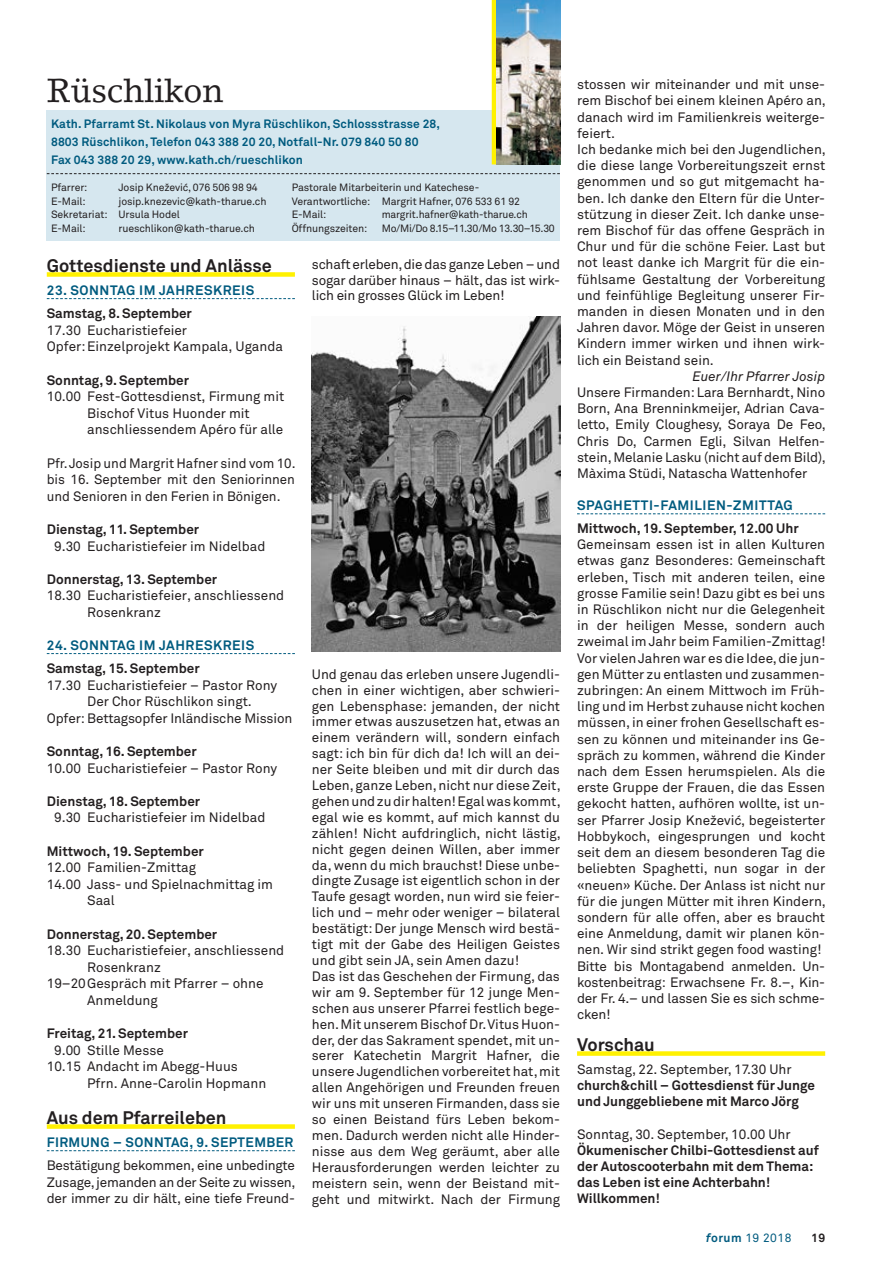
<style>
.page{position:relative;width:872px;height:1263px;background:#fff}
.page>*{position:absolute;margin:0;border:0;box-sizing:border-box;transform-origin:0 0}
.t1{font:33px "Lino Letter";letter-spacing:-.01em;color:#231f20}
.t2{font:700 18px "Akkurat Pro";color:#231f20}
.t3{font:13.5px/16.2px "Akkurat Pro";color:#231f20}
.t4{font:700 13.5px/16.2px "Akkurat Pro";color:#231f20}
.t5{font:700 13.5px "Akkurat Pro";letter-spacing:.04em;color:#005b7f}
.t6{font:italic 13.5px "Akkurat Pro";color:#231f20}
.t7{font:700 12px/18px "Akkurat Pro";letter-spacing:.01em;color:#005b7f}
.t8{font:12px "Akkurat Pro";letter-spacing:.04em;color:#005b7f}
.t9{font:700 12px "Akkurat Pro";color:#231f20}
.t10{font:10.5px/13.5px "Akkurat Pro";letter-spacing:-.01em;color:#231f20}
.t11{font:10.5px "Akkurat Pro";letter-spacing:-.03em;color:#231f20}
.s1{font-weight:700;font-style:italic}
.s2{font-weight:700}
</style>
<div class="page">
<div style="left:47px;top:111px;width:513px;height:130px;background:#d6e7ef"></div>
<hr style="left:492px;top:0;width:4px;height:164px;background:#fff101">
<svg style="left:47px;top:173px;width:513px;height:1px"></svg>
<img style="left:496px;top:0;width:64px;height:164px">
<div style="left:47px;top:272px;width:248px;height:5px;background:#fff101"></div>
<svg style="left:47px;top:298px;width:248px;height:1px"></svg>
<svg style="left:47px;top:653px;width:248px;height:1px"></svg>
<div style="left:47px;top:1124px;width:248px;height:5px;background:#fff101"></div>
<svg style="left:47px;top:1150px;width:248px;height:1px"></svg>
<svg style="left:577px;top:513px;width:248px;height:1px"></svg>
<div style="left:577px;top:1051px;width:248px;height:5px;background:#fff101"></div>
<img style="left:312px;top:317px;width:248px;height:335px">
<h1 class="t1" style="left:47px;top:70px;width:178px">Rüschlikon</h1>
<p class="t7" style="left:51px;top:115px;width:390px">Kath. Pfarramt St. Nikolaus von Myra Rüschlikon, Schlossstrasse 28,<br>8803 Rüschlikon, Telefon 043 388 20 20, Notfall-Nr. 079 840 50 80<br>Fax 043 388 20 29, www.kath.ch/rueschlikon</p>
<p class="t10" style="left:51px;top:181px;width:38px">Pfarrer:</p>
<p class="t10" style="left:119px;top:181px;width:141px">Josip Knežević, 076 506 98 94</p>
<p class="t10" style="left:51px;top:194px;width:36px">E-Mail:</p>
<p class="t10" style="left:292px;top:181px;width:230px">Pastorale Mitarbeiterin und Katechese-<br>Verantwortliche: Margrit Hafner, 076 533 61 92<br>E-Mail:</p>
<p class="t10" style="left:51px;top:194px;width:217px;text-indent:68px">josip.knezevic@kath-tharue.ch<br>Sekretariat: Ursula Hodel<br>E-Mail:</p>
<p class="t10" style="left:382px;top:208px;width:147px">margrit.hafner@kath-tharue.ch</p>
<p class="t10" style="left:292px;top:221px;width:77px">Öffnungszeiten:</p>
<p class="t11" style="left:382px;top:222px;width:174px">Mo/Mi/Do 8.15–11.30/Mo 13.30–15.30</p>
<p class="t10" style="left:119px;top:221px;width:138px">rueschlikon@kath-tharue.ch</p>
<h2 class="t2" style="left:47px;top:255px;width:227px">Gottesdienste und Anlässe</h2>
<p class="t5" style="left:47px;top:282px;width:209px">23. SONNTAG IM JAHRESKREIS</p>
<p class="t4" style="left:47px;top:305px;width:147px">Samstag, 8. September</p>
<p class="t3" style="left:47px;top:322px;width:238px;line-height:16.6px">17.30 Eucharistiefeier<br>Opfer:Einzelprojekt Kampala, Uganda</p>
<p class="t4" style="left:47px;top:372px;width:144px">Sonntag, 9. September</p>
<p class="t3" style="left:87px;top:388px;width:198px;line-height:16.6px;text-indent:-40px">10.00 Fest-Gottesdienst, Firmung mit<br>Bischof Vitus Huonder mit anschliessendem Apéro für alle</p>
<p class="t3" style="left:47px;top:455px;width:250px;line-height:16.6px;text-align:justify">Pfr. Josip und Margrit Hafner sind vom 10. bis 16. September mit den Seniorinnen und Senioren in den Ferien in Bönigen.</p>
<p class="t4" style="left:47px;top:521px;width:154px">Dienstag, 11. September</p>
<p class="t3" style="left:54px;top:538px;width:213px">9.30 Eucharistiefeier im Nidelbad</p>
<p class="t4" style="left:47px;top:571px;width:172px">Donnerstag, 13. September</p>
<p class="t3" style="left:87px;top:588px;width:199px;line-height:16.6px;text-indent:-40px">18.30 Eucharistiefeier, anschliessend<br>Rosenkranz</p>
<p class="t5" style="left:47px;top:637px;width:209px">24. SONNTAG IM JAHRESKREIS</p>
<p class="t4" style="left:47px;top:660px;width:154px">Samstag, 15. September</p>
<p class="t3" style="left:47px;top:677px;width:232px">17.30 Eucharistiefeier – Pastor Rony</p>
<p class="t3" style="left:87px;top:694px;width:166px">Der Chor Rüschlikon singt.</p>
<p class="t3" style="left:47px;top:710px;width:247px">Opfer: Bettagsopfer Inländische Mission</p>
<p class="t4" style="left:47px;top:743px;width:151px">Sonntag, 16. September</p>
<p class="t3" style="left:47px;top:760px;width:232px">10.00 Eucharistiefeier – Pastor Rony</p>
<p class="t4" style="left:47px;top:793px;width:155px">Dienstag, 18. September</p>
<p class="t3" style="left:54px;top:810px;width:213px">9.30 Eucharistiefeier im Nidelbad</p>
<p class="t4" style="left:47px;top:843px;width:159px">Mittwoch, 19. September</p>
<p class="t3" style="left:47px;top:860px;width:151px">12.00 Familien-Zmittag</p>
<p class="t3" style="left:47px;top:876px;width:228px">14.00 Jass- und Spielnachmittag im</p>
<p class="t3" style="left:87px;top:893px;width:29px">Saal</p>
<p class="t4" style="left:47px;top:926px;width:172px">Donnerstag, 20. September</p>
<p class="t3" style="left:47px;top:943px;width:239px">18.30 Eucharistiefeier, anschliessend</p>
<p class="t3" style="left:87px;top:959px;width:75px">Rosenkranz</p>
<p class="t3" style="left:47px;top:976px;width:218px">19–20Gespräch mit Pfarrer – ohne</p>
<p class="t3" style="left:87px;top:992px;width:72px">Anmeldung</p>
<p class="t4" style="left:47px;top:1025px;width:143px">Freitag, 21. September</p>
<p class="t3" style="left:54px;top:1042px;width:111px">9.00 Stille Messe</p>
<p class="t3" style="left:47px;top:1059px;width:193px">10.15 Andacht im Abegg-Huus</p>
<p class="t3" style="left:87px;top:1075px;width:180px">Pfrn. Anne-Carolin Hopmann</p>
<h2 class="t2" style="left:47px;top:1107px;width:181px">Aus dem Pfarreileben</h2>
<p class="t5" style="left:47px;top:1134px;width:248px">FIRMUNG – SONNTAG, 9. SEPTEMBER</p>
<p class="t3" style="left:47px;top:1157px;width:250px;line-height:16.6px;text-align:justify">Bestätigung bekommen, eine unbedingte Zusage, jemanden an der Seite zu wissen, der immer zu dir hält, eine tiefe Freund-</p>
<p class="t3" style="left:312px;top:256px;width:250px;text-align:justify">schaft erleben, die das ganze Leben – und sogar darüber hinaus – hält, das ist wirk&shy;lich ein grosses Glück im Leben!</p>
<p class="t3" style="left:312px;top:666px;width:250px">Und genau das erleben unsere Jugendli&shy;chen in einer wichtigen, aber schwieri&shy;gen Lebensphase: jemanden, der nicht immer etwas auszusetzen hat, etwas an einem verändern will, sondern einfach sagt: ich bin für dich da! Ich will an dei&shy;ner Seite bleiben und mit dir durch das Leben, ganze Leben, nicht nur diese Zeit, gehen und zu dir halten! Egal was kommt, egal wie es kommt, auf mich kannst du zählen! Nicht aufdringlich, nicht lästig, nicht gegen deinen Willen, aber immer da, wenn du mich brauchst! Diese unbe&shy;dingte Zusage ist eigentlich schon in der Taufe gesagt worden, nun wird sie feier&shy;lich und – mehr oder weniger – bilateral bestätigt: Der junge Mensch wird bestä&shy;tigt mit der Gabe des Heiligen Geistes und gibt sein JA, sein Amen dazu!<br>Das ist das Geschehen der Firmung, das wir am 9. September für 12 junge Men&shy;schen aus unserer Pfarrei festlich bege&shy;hen. Mit unserem Bischof Dr. Vitus Huon&shy;der, der das Sakrament spendet, mit un&shy;serer Katechetin Margrit Hafner, die unsere Jugendlichen vorbereitet hat, mit allen Angehörigen und Freunden freuen wir uns mit unseren Firmanden, dass sie so einen Beistand fürs Leben bekom&shy;men. Dadurch werden nicht alle Hinder&shy;nisse aus dem Weg geräumt, aber alle Herausforderungen werden leichter zu meistern sein, wenn der Beistand mit&shy;geht und mitwirkt. Nach der Firmung</p>
<p class="t3" style="left:577px;top:77px;width:250px">stossen wir miteinander und mit unse&shy;rem Bischof bei einem kleinen Apéro an, danach wird im Familienkreis weiterge&shy;feiert.<br>Ich bedanke mich bei den Jugendlichen, die diese lange Vorbereitungszeit ernst genommen und so gut mitgemacht ha&shy;ben. Ich danke den Eltern für die Unter&shy;stützung in dieser Zeit. Ich danke unse&shy;rem Bischof für das offene Gespräch in Chur und für die schöne Feier. Last but not least danke ich Margrit für die ein&shy;fühlsame Gestaltung der Vorbereitung und feinfühlige Begleitung unserer Fir&shy;manden in diesen Monaten und in den Jahren davor. Möge der Geist in unseren Kindern immer wirken und ihnen wirk&shy;lich ein Beistand sein.</p>
<p class="t6" style="left:692px;top:368px;width:134px">Euer/Ihr Pfarrer Josip</p>
<p class="t3" style="left:577px;top:385px;width:250px;text-align:justify">Unsere Firmanden: Lara Bernhardt, Nino Born, Ana Brenninkmeijer, Adrian Cava&shy;letto, Emily Cloughesy, Soraya De Feo, Chris Do, Carmen Egli, Silvan Helfen&shy;stein, Melanie Lasku (nicht auf dem Bild), Màxima Stüdi, Natascha Wattenhofer</p>
<p class="t5" style="left:577px;top:497px;width:217px">SPAGHETTI-FAMILIEN-ZMITTAG</p>
<p class="t4" style="left:577px;top:520px;width:223px">Mittwoch, 19. September, 12.00 Uhr</p>
<p class="t3" style="left:577px;top:537px;width:250px">Gemeinsam essen ist in allen Kulturen etwas ganz Besonderes: Gemeinschaft erleben, Tisch mit anderen teilen, eine grosse Familie sein! Dazu gibt es bei uns in Rüschlikon nicht nur die Gelegenheit in der heiligen Messe, sondern auch zweimal im Jahr beim Familien-Zmittag!<br>Vor vielen Jahren war es die Idee, die jun&shy;gen Mütter zu entlasten und zusammen&shy;zubringen: An einem Mittwoch im Früh&shy;ling und im Herbst zuhause nicht kochen müssen, in einer frohen Gesellschaft es&shy;sen zu können und miteinander ins Ge&shy;spräch zu kommen, während die Kinder nach dem Essen herumspielen. Als die erste Gruppe der Frauen, die das Essen gekocht hatten, aufhören wollte, ist un&shy;ser Pfarrer Josip Knežević, begeisterter Hobbykoch, eingesprungen und kocht seit dem an diesem besonderen Tag die beliebten Spaghetti, nun sogar in der «neuen» Küche. Der Anlass ist nicht nur für die jungen Mütter mit ihren Kindern, sondern für alle offen, aber es braucht eine Anmeldung, damit wir planen kön&shy;nen. Wir sind strikt gegen food wasting!<br>Bitte bis Montagabend anmelden. Un&shy;kostenbeitrag: Erwachsene Fr. 8.–, Kin&shy;der Fr. 4.– und lassen Sie es sich schme&shy;cken!</p>
<h2 class="t2" style="left:577px;top:1034px;width:79px">Vorschau</h2>
<p class="t3" style="left:577px;top:1061px;width:216px">Samstag, 22. September, 17.30 Uhr</p>
<p class="t4" style="left:577px;top:1077px;width:239px">church&amp;chill – Gottesdienst für Junge und Junggebliebene mit Marco Jörg</p>
<p class="t3" style="left:577px;top:1126px;width:215px">Sonntag, 30. September, 10.00 Uhr</p>
<p class="t4" style="left:577px;top:1142px;width:243px">Ökumenischer Chilbi-Gottesdienst auf der Autoscooterbahn mit dem Thema: das Leben ist eine Achterbahn!<br>Willkommen!</p>
<p class="t8" style="left:706px;top:1231px;width:87px"><span class="s1">f</span><span class="s2">orum</span> 19 2018</p>
<p class="t9" style="left:811px;top:1231px;width:16px">19</p>
</div>
